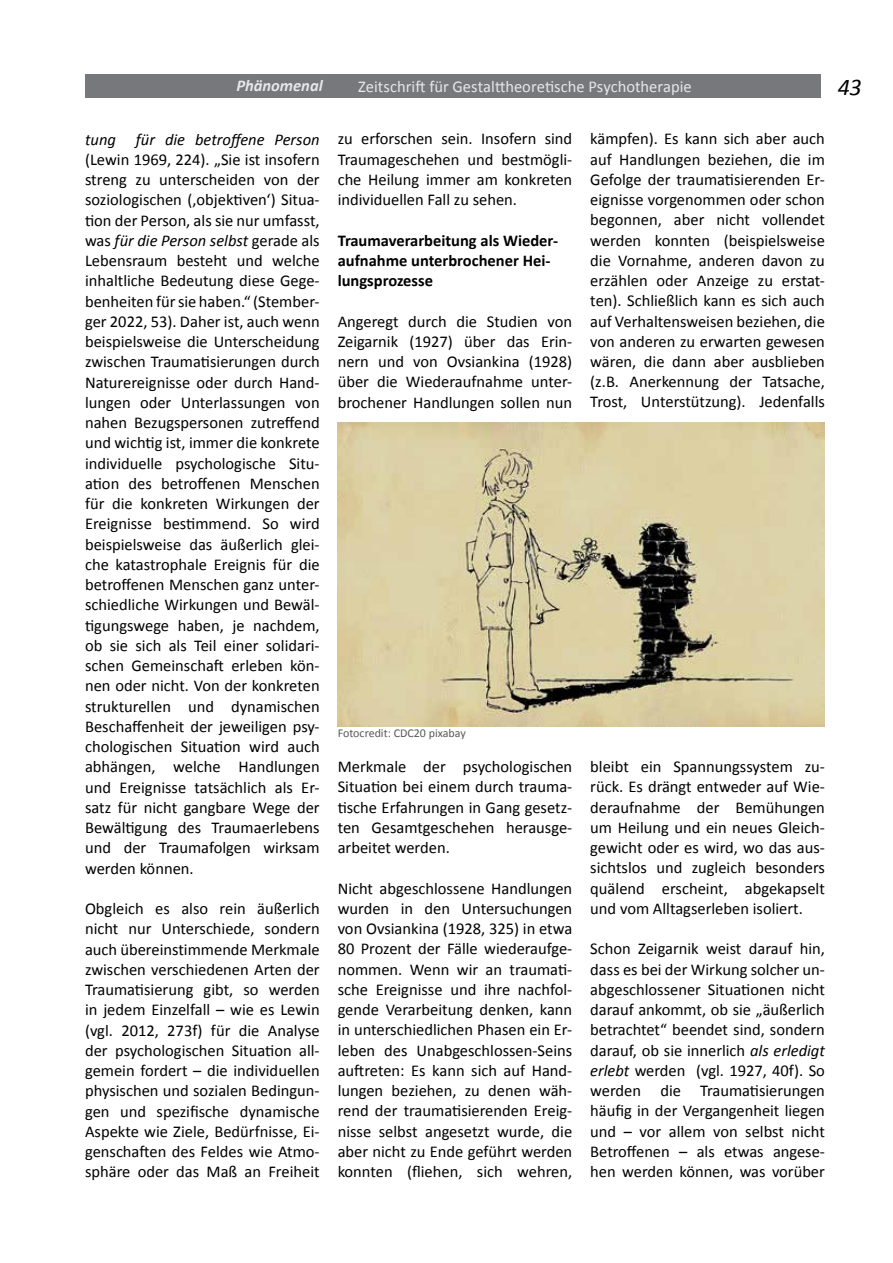
<style>
.page{position:relative;width:893px;height:1263px;background:#fff}
.page>*{position:absolute;margin:0;border:0;box-sizing:border-box;transform-origin:0 0}
.t1{font:italic 24px "Calibri";color:#000}
.t2{font:16.5px/20.2px "Calibri";color:#000;text-align:justify}
.t3{font:700 16.5px/20.2px "Calibri";color:#000}
.t4{font:16.5px "Calibri";color:#e6e7e8}
.t5{font:italic 16.5px "Calibri";color:#000}
.t6{font:italic 700 16.5px "Calibri";color:#e6e7e8}
.t7{font:12px "Calibri";color:#58595b}
.s1{font-style:italic}
</style>
<div class="page">
<div style="left:85px;top:74px;width:736px;height:24px;background:#77787b"></div>
<img style="left:338px;top:422px;width:487px;height:305px">
<p class="t6" style="left:236px;top:74px;width:88px">Phänomenal</p>
<p class="t4" style="left:358px;top:75px;width:335px">Zeitschrift für Gestalttheoretische Psychotherapie</p>
<h1 class="t1" style="left:838px;top:70px;width:26px">43</h1>
<p class="t5" style="left:85px;top:128px;width:236px">tung für die betroffene Person</p>
<p class="t2" style="left:85px;top:149px;width:236px">(Lewin 1969, 224). „Sie ist insofern streng zu unterscheiden von der soziologischen (‚objektiven‘) Situa&shy;tion der Person, als sie nur umfasst, was <span class="s1">für die Person selbst</span> gerade als Lebensraum besteht und welche inhaltliche Bedeutung diese Gege&shy;benheiten für sie haben.“ (Stember&shy;ger 2022, 53). Daher ist, auch wenn beispielsweise die Unterscheidung zwischen Traumatisierungen durch Naturereignisse oder durch Hand&shy;lungen oder Unterlassungen von nahen Bezugspersonen zutreffend und wichtig ist, immer die konkrete individuelle psychologische Situ&shy;ation des betroffenen Menschen für die konkreten Wirkungen der Ereignisse bestimmend. So wird beispielsweise das äußerlich glei&shy;che katastrophale Ereignis für die betroffenen Menschen ganz unter&shy;schiedliche Wirkungen und Bewäl&shy;tigungswege haben, je nachdem, ob sie sich als Teil einer solidari&shy;schen Gemeinschaft erleben kön&shy;nen oder nicht. Von der konkreten strukturellen und dynamischen Beschaffenheit der jeweiligen psy&shy;chologischen Situation wird auch abhängen, welche Handlungen und Ereignisse tatsächlich als Er&shy;satz für nicht gangbare Wege der Bewältigung des Traumaerlebens und der Traumafolgen wirksam werden können.</p>
<p class="t2" style="left:85px;top:898px;width:236px">Obgleich es also rein äußerlich nicht nur Unterschiede, sondern auch übereinstimmende Merkmale zwischen verschiedenen Arten der Traumatisierung gibt, so werden in jedem Einzelfall – wie es Lewin (vgl. 2012, 273f) für die Analyse der psychologischen Situation all&shy;gemein fordert – die individuellen physischen und sozialen Bedingun&shy;gen und spezifische dynamische Aspekte wie Ziele, Bedürfnisse, Ei&shy;genschaften des Feldes wie Atmo&shy;sphäre oder das Maß an Freiheit</p>
<p class="t2" style="left:590px;top:128px;width:236px">kämpfen). Es kann sich aber auch auf Handlungen beziehen, die im Gefolge der traumatisierenden Er&shy;eignisse vorgenommen oder schon begonnen, aber nicht vollendet werden konnten (beispielsweise die Vornahme, anderen davon zu erzählen oder Anzeige zu erstat&shy;ten). Schließlich kann es sich auch auf Verhaltensweisen beziehen, die von anderen zu erwarten gewesen wären, die dann aber ausblieben (z.B. Anerkennung der Tatsache, Trost, Unterstützung). Jedenfalls</p>
<p class="t2" style="left:338px;top:128px;width:236px">zu erforschen sein. Insofern sind Traumageschehen und bestmögli&shy;che Heilung immer am konkreten individuellen Fall zu sehen.</p>
<p class="t3" style="left:338px;top:229px;width:222px">Traumaverarbeitung als Wieder&shy;aufnahme unterbrochener Hei&shy;lungsprozesse</p>
<p class="t2" style="left:338px;top:311px;width:236px">Angeregt durch die Studien von Zeigarnik (1927) über das Erin&shy;nern und von Ovsiankina (1928) über die Wiederaufnahme unter&shy;brochener Handlungen sollen nun</p>
<p class="t7" style="left:338px;top:725px;width:130px">Fotocredit: CDC20 pixabay</p>
<p class="t2" style="left:590px;top:756px;width:236px">bleibt ein Spannungssystem zu&shy;rück. Es drängt entweder auf Wie&shy;deraufnahme der Bemühungen um Heilung und ein neues Gleich&shy;gewicht oder es wird, wo das aus&shy;sichtslos und zugleich besonders quälend erscheint, abgekapselt und vom Alltagserleben isoliert.</p>
<p class="t2" style="left:590px;top:938px;width:236px">Schon Zeigarnik weist darauf hin, dass es bei der Wirkung solcher un&shy;abgeschlossener Situationen nicht darauf ankommt, ob sie „äußerlich betrachtet“ beendet sind, sondern darauf, ob sie innerlich <span class="s1">als erledigt erlebt</span> werden (vgl. 1927, 40f). So werden die Traumatisierungen häufig in der Vergangenheit liegen und – vor allem von selbst nicht Betroffenen – als etwas angese&shy;hen werden können, was vorüber</p>
<p class="t2" style="left:338px;top:756px;width:236px">Merkmale der psychologischen Situation bei einem durch trauma&shy;tische Erfahrungen in Gang gesetz&shy;ten Gesamtgeschehen herausge&shy;arbeitet werden.</p>
<p class="t2" style="left:338px;top:878px;width:236px">Nicht abgeschlossene Handlungen wurden in den Untersuchungen von Ovsiankina (1928, 325) in etwa 80 Prozent der Fälle wiederaufge&shy;nommen. Wenn wir an traumati&shy;sche Ereignisse und ihre nachfol&shy;gende Verarbeitung denken, kann in unterschiedlichen Phasen ein Er&shy;leben des Unabgeschlossen-Seins auftreten: Es kann sich auf Hand&shy;lungen beziehen, zu denen wäh&shy;rend der traumatisierenden Ereig&shy;nisse selbst angesetzt wurde, die aber nicht zu Ende geführt werden konnten (fliehen, sich wehren,</p>
</div>
